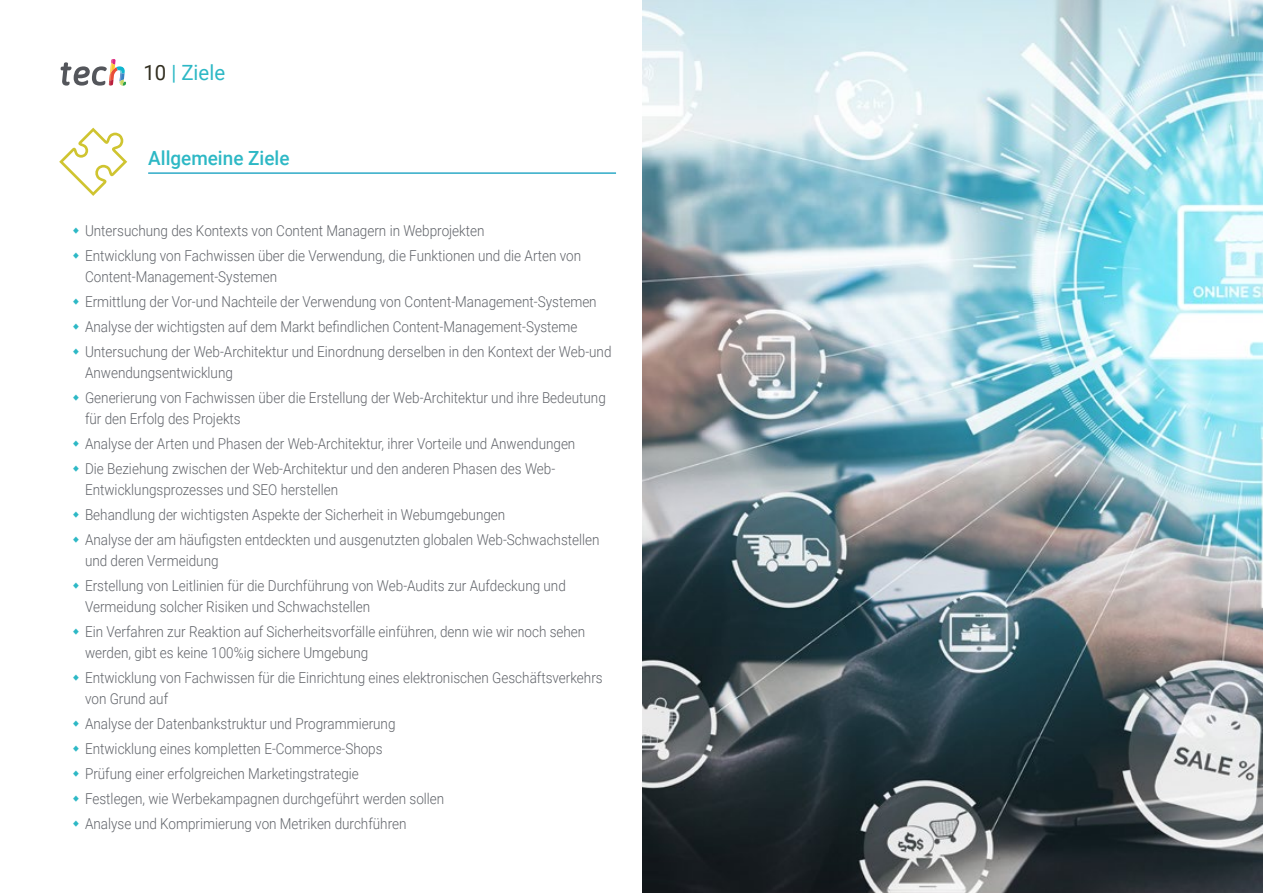
<style>
.page{position:relative;width:1263px;height:893px;background:#fff}
.page>*{position:absolute;margin:0;border:0;box-sizing:border-box;transform-origin:0 0}
.t1{font:21px "Roboto";color:#2db8c5}
.t2{font:500 19.5px "Roboto";color:#2db8c5}
.t3{font:300 15px/25px "Roboto";color:#61646a;scale:.9 1}
.s1{color:#312e20}
</style>
<div class="page">
<svg style="left:61px;top:59px;width:65px;height:27px"></svg>
<img style="left:642px;top:0;width:621px;height:893px">
<hr style="left:148px;top:173px;width:468px;height:1px;background:#2db8c5">
<svg style="left:59px;top:128px;width:68px;height:68px"></svg>
<h1 class="t1" style="left:144px;top:57px;width:83px"><span class="s1">10</span> | Ziele</h1>
<h2 class="t2" style="left:148px;top:144px;width:143px">Allgemeine Ziele</h2>
<p class="t3" style="left:85px;top:217px;width:553px">Untersuchung des Kontexts von Content Managern in Webprojekten<br>Entwicklung von Fachwissen über die Verwendung, die Funktionen und die Arten von</p>
<p class="t3" style="left:85px;top:263px;width:586px">Content-Management-Systemen<br>Ermittlung der Vor-und Nachteile der Verwendung von Content-Management-Systemen Analyse der wichtigsten auf dem Markt befindlichen Content-Management-Systeme Untersuchung der Web-Architektur und Einordnung derselben in den Kontext der Web-und</p>
<p class="t3" style="left:85px;top:359px;width:580px">Anwendungsentwicklung<br>Generierung von Fachwissen über die Erstellung der Web-Architektur und ihre Bedeutung</p>
<p class="t3" style="left:85px;top:405px;width:546px">für den Erfolg des Projekts<br>Analyse der Arten und Phasen der Web-Architektur, ihrer Vorteile und Anwendungen<br>Die Beziehung zwischen der Web-Architektur und den anderen Phasen des Web-</p>
<p class="t3" style="left:85px;top:476px;width:573px">Entwicklungsprozesses und SEO herstellen<br>Behandlung der wichtigsten Aspekte der Sicherheit in Webumgebungen<br>Analyse der am häufigsten entdeckten und ausgenutzten globalen Web-Schwachstellen</p>
<p class="t3" style="left:85px;top:547px;width:536px">und deren Vermeidung<br>Erstellung von Leitlinien für die Durchführung von Web-Audits zur Aufdeckung und</p>
<p class="t3" style="left:85px;top:593px;width:557px">Vermeidung solcher Risiken und Schwachstellen<br>Ein Verfahren zur Reaktion auf Sicherheitsvorfälle einführen, denn wie wir noch sehen</p>
<p class="t3" style="left:85px;top:639px;width:577px">werden, gibt es keine 100%ig sichere Umgebung<br>Entwicklung von Fachwissen für die Einrichtung eines elektronischen Geschäftsverkehrs</p>
<p class="t3" style="left:85px;top:685px;width:401px">von Grund auf<br>Analyse der Datenbankstruktur und Programmierung Entwicklung eines kompletten E-Commerce-Shops<br>Prüfung einer erfolgreichen Marketingstrategie<br>Festlegen, wie Werbekampagnen durchgeführt werden sollen Analyse und Komprimierung von Metriken durchführen</p>
</div>
